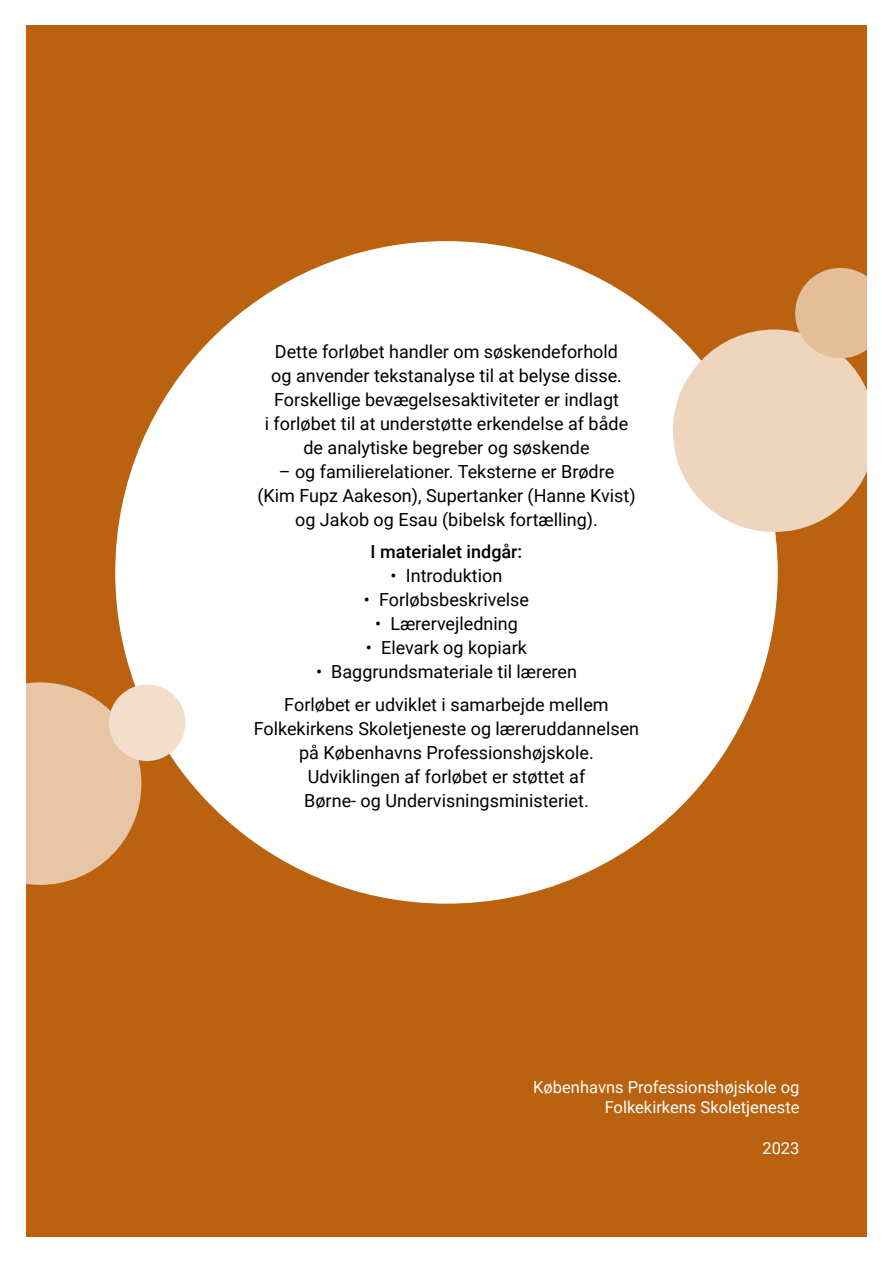
<style>
.page{position:relative;width:893px;height:1263px;background:#fff}
.page>*{position:absolute;margin:0;border:0;box-sizing:border-box;transform-origin:0 0}
.t1{font:18px/24px "Roboto";color:#000;text-align:center}
.t2{font:500 18px "Roboto";color:#000}
.t3{font:16.5px/20.2px "Roboto";color:#fff;text-align:right}
</style>
<div class="page">
<div style="left:26px;top:26px;width:841px;height:1211px;background:#ba6210"></div>
<div style="left:115px;top:241px;width:663px;height:663px;background:#fff;border-radius:50%"></div>
<div style="left:673px;top:329px;width:202px;height:203px;background:#eed6be;border-radius:50%"></div>
<svg style="left:26px;top:682px;width:115px;height:203px;background:#e0b790"></svg>
<div style="left:795px;top:268px;width:90px;height:90px;background:#e4bd99;border-radius:50%"></div>
<div style="left:109px;top:684px;width:76px;height:77px;background:#f2decb;border-radius:50%"></div>
<div style="left:867px;top:0;width:26px;height:1263px;background:#fff"></div>
<p class="t1" style="left:265px;top:339px;width:365px">Dette forløbet handler om søskendeforhold og anvender tekstanalyse til at belyse disse.<br>Forskellige bevægelsesaktiviteter er indlagt<br>i forløbet til at understøtte erkendelse af både de analytiske begreber og søskende</p>
<p class="t1" style="left:257px;top:459px;width:380px">– og familierelationer. Teksterne er Brødre<br>(Kim Fupz Aakeson), Supertanker (Hanne Kvist) og Jakob og Esau (bibelsk fortælling).</p>
<p class="t2" style="left:371px;top:539px;width:153px">I materialet indgår:</p>
<p class="t1" style="left:391px;top:563px;width:113px">• Introduktion</p>
<p class="t1" style="left:364px;top:587px;width:167px">• Forløbsbeskrivelse</p>
<p class="t1" style="left:375px;top:611px;width:144px">• Lærervejledning</p>
<p class="t1" style="left:366px;top:635px;width:162px">• Elevark og kopiark</p>
<p class="t1" style="left:284px;top:655px;width:326px;line-height:32.5px">• Baggrundsmateriale til læreren<br>Forløbet er udviklet i samarbejde mellem</p>
<p class="t1" style="left:254px;top:716px;width:387px">Folkekirkens Skoletjeneste og læreruddannelsen på Københavns Professionshøjskole.<br>Udviklingen af forløbet er støttet af<br>Børne- og Undervisningsministeriet.</p>
<p class="t3" style="left:533px;top:1076px;width:268px">Københavns Professionshøjskole og<br>Folkekirkens Skoletjeneste</p>
<p class="t3" style="left:762px;top:1137px;width:39px">2023</p>
</div>
